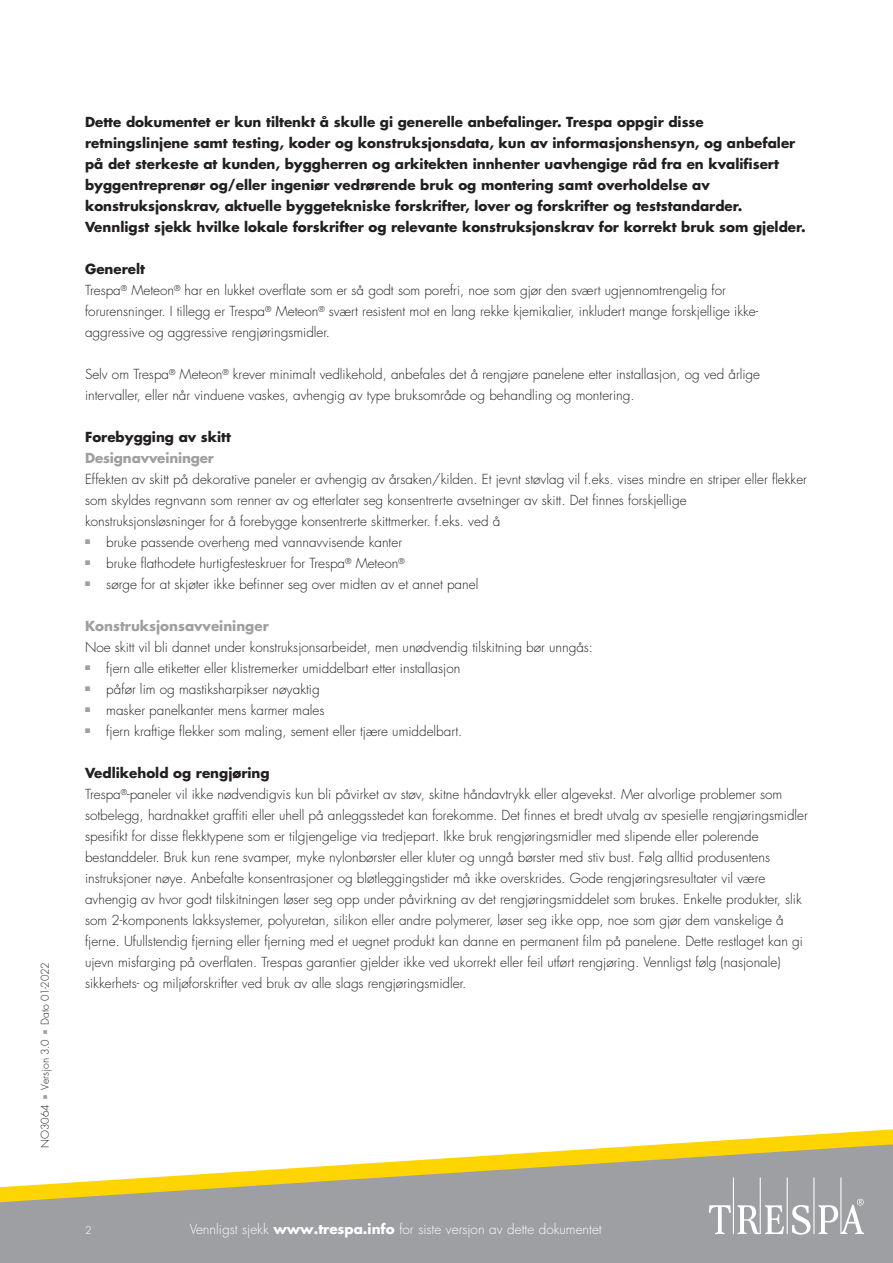
<style>
.page{position:relative;width:893px;height:1263px;background:#fff}
.page>*{position:absolute;margin:0;border:0;box-sizing:border-box;transform-origin:0 0}
.platte_tekst{font:300 13.5px/21px "Futura Std";color:#231f20}
.intro___tussenkop{font:700 13.5px/21px "Futura Std";color:#231f20}
.t1{font:300 13.5px "Futura Std";color:#fff}
.intro___tussenkop-2{font:700 13.5px "Futura Std";color:#9d9fa2}
.platte_tekst-2{font:700 13.5px "Futura Std";letter-spacing:-.01em;color:#9d9fa2}
.t2{font:300 10.5px "Futura Std";color:#231f20}
.t3{font:300 10.5px "Futura Std";color:#fff}
.s1{color:#9d9fa2}
.s2{font-weight:700}
</style>
<div class="page">
<div style="left:0;top:1212px;width:893px;height:51px;background:#9d9fa2"></div>
<svg style="left:709px;top:1212px;width:155px;height:23px"></svg>
<svg style="left:0;top:1129px;width:893px;height:83px"></svg>
<p class="t2" style="left:38px;top:1148px;width:188px;rotate:-90deg">NO3064 <span class="s1">■</span> Versjon 3.0 <span class="s1">■</span> Dato 01-2022</p>
<p class="intro___tussenkop" style="left:85px;top:111px;width:722px">Dette dokumentet er kun tiltenkt å skulle gi generelle anbefalinger. Trespa oppgir disse retningslinjene samt testing, koder og konstruksjonsdata, kun av informasjonshensyn, og anbefaler på det sterkeste at kunden, byggherren og arkitekten innhenter uavhengige råd fra en kvalifisert byggentreprenør og/eller ingeniør vedrørende bruk og montering samt overholdelse av konstruksjonskrav, aktuelle byggetekniske forskrifter, lover og forskrifter og teststandarder.<br>Vennligst sjekk hvilke lokale forskrifter og relevante konstruksjonskrav for korrekt bruk som gjelder.</p>
<p class="intro___tussenkop" style="left:85px;top:258px;width:62px">Generelt</p>
<p class="platte_tekst" style="left:85px;top:280px;width:675px">Trespa<sup>®</sup> Meteon<sup>®</sup> har en lukket overflate som er så godt som porefri, noe som gjør den svært ugjennomtrengelig for forurensninger. I tillegg er Trespa<sup>®</sup> Meteon<sup>®</sup> svært resistent mot en lang rekke kjemikalier, inkludert mange forskjellige ikke&shy;aggressive og aggressive rengjøringsmidler.</p>
<p class="platte_tekst" style="left:85px;top:364px;width:677px">Selv om Trespa<sup>®</sup> Meteon<sup>®</sup> krever minimalt vedlikehold, anbefales det å rengjøre panelene etter installasjon, og ved årlige intervaller, eller når vinduene vaskes, avhengig av type bruksområde og behandling og montering.</p>
<p class="intro___tussenkop" style="left:85px;top:426px;width:147px">Forebygging av skitt</p>
<p class="platte_tekst-2" style="left:85px;top:449px;width:131px">Designavveininger</p>
<p class="platte_tekst" style="left:85px;top:469px;width:723px">Effekten av skitt på dekorative paneler er avhengig av årsaken/kilden. Et jevnt støvlag vil f.eks. vises mindre en striper eller flekker som skyldes regnvann som renner av og etterlater seg konsentrerte avsetninger av skitt. Det finnes forskjellige konstruksjonsløsninger for å forebygge konsentrerte skittmerker. f.eks. ved å</p>
<p class="platte_tekst" style="left:85px;top:532px;width:319px"><sup>■</sup> bruke passende overheng med vannavvisende kanter</p>
<p class="platte_tekst" style="left:85px;top:553px;width:321px"><sup>■</sup> bruke flathodete hurtigfesteskruer for Trespa<sup>®</sup> Meteon<sup>®</sup></p>
<p class="platte_tekst" style="left:85px;top:574px;width:395px"><sup>■</sup> sørge for at skjøter ikke befinner seg over midten av et annet panel</p>
<p class="intro___tussenkop-2" style="left:85px;top:617px;width:185px">Konstruksjonsavveininger</p>
<p class="platte_tekst" style="left:85px;top:637px;width:510px">Noe skitt vil bli dannet under konstruksjonsarbeidet, men unødvendig tilskitning bør unngås:</p>
<p class="platte_tekst" style="left:85px;top:658px;width:377px"><sup>■</sup> fjern alle etiketter eller klistremerker umiddelbart etter installasjon</p>
<p class="platte_tekst" style="left:85px;top:679px;width:236px"><sup>■</sup> påfør lim og mastiksharpikser nøyaktig</p>
<p class="platte_tekst" style="left:85px;top:700px;width:241px"><sup>■</sup> masker panelkanter mens karmer males</p>
<p class="platte_tekst" style="left:85px;top:721px;width:379px"><sup>■</sup> fjern kraftige flekker som maling, sement eller tjære umiddelbart.</p>
<p class="intro___tussenkop" style="left:85px;top:762px;width:186px">Vedlikehold og rengjøring</p>
<p class="platte_tekst" style="left:85px;top:784px;width:724px">Trespa<sup>®</sup>-paneler vil ikke nødvendigvis kun bli påvirket av støv, skitne håndavtrykk eller algevekst. Mer alvorlige problemer som sotbelegg, hardnakket graffiti eller uhell på anleggsstedet kan forekomme. Det finnes et bredt utvalg av spesielle rengjøringsmidler spesifikt for disse flekktypene som er tilgjengelige via tredjepart. Ikke bruk rengjøringsmidler med slipende eller polerende bestanddeler. Bruk kun rene svamper, myke nylonbørster eller kluter og unngå børster med stiv bust. Følg alltid produsentens instruksjoner nøye. Anbefalte konsentrasjoner og bløtleggingstider må ikke overskrides. Gode rengjøringsresultater vil være avhengig av hvor godt tilskitningen løser seg opp under påvirkning av det rengjøringsmiddelet som brukes. Enkelte produkter, slik som 2-komponents lakksystemer, polyuretan, silikon eller andre polymerer, løser seg ikke opp, noe som gjør dem vanskelige å fjerne. Ufullstendig fjerning eller fjerning med et uegnet produkt kan danne en permanent film på panelene. Dette restlaget kan gi ujevn misfarging på overflaten. Trespas garantier gjelder ikke ved ukorrekt eller feil utført rengjøring. Vennligst følg (nasjonale) sikkerhets- og miljøforskrifter ved bruk av alle slags rengjøringsmidler.</p>
<p class="t3" style="left:85px;top:1223px;width:8px">2</p>
<p class="t1" style="left:190px;top:1220px;width:414px">Vennligst sjekk <span class="s2">www.trespa.info</span> for siste versjon av dette dokumentet</p>
</div>
